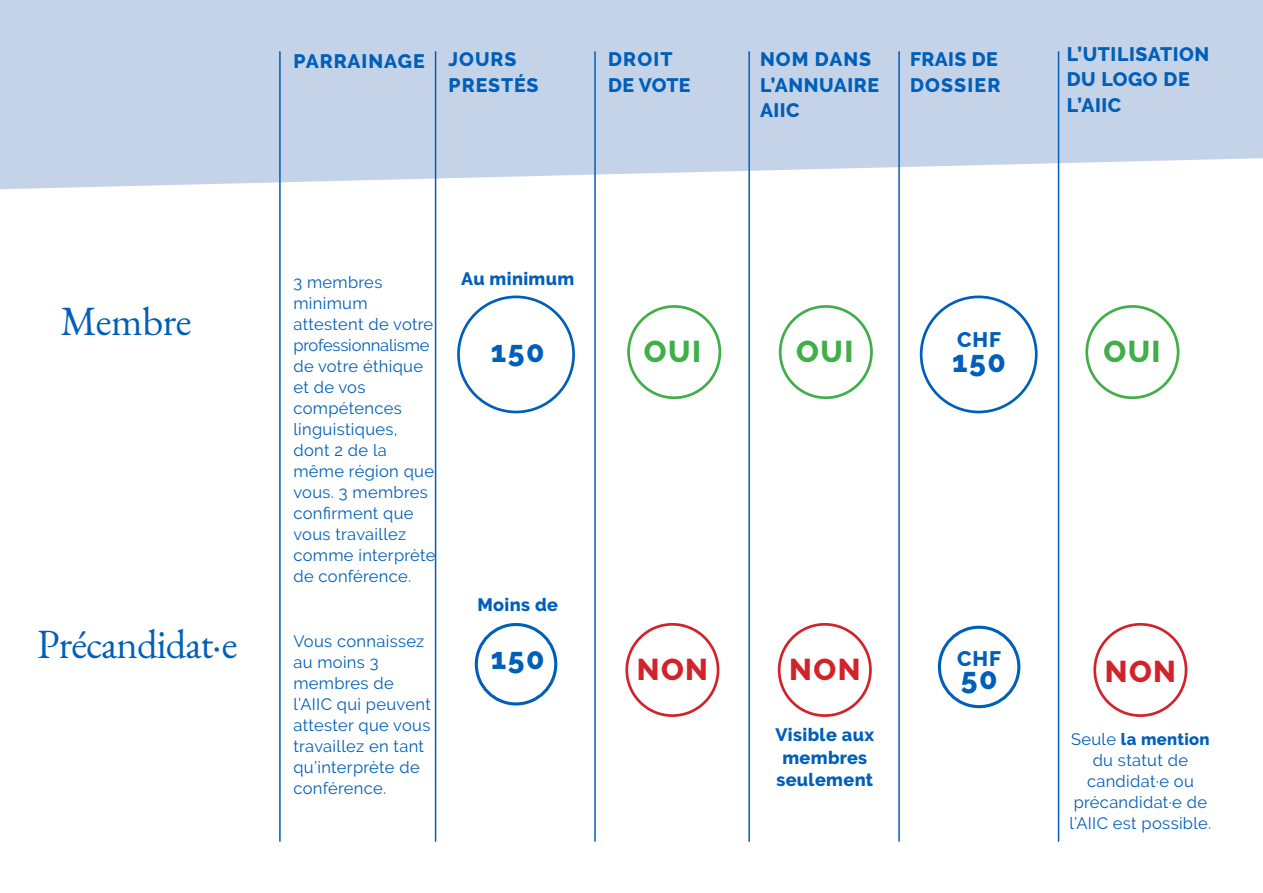
<style>
.page{position:relative;width:1263px;height:893px;background:#fff}
.page>*{position:absolute;margin:0;border:0;box-sizing:border-box;transform-origin:0 0}
.t1{font:40.5px "EB Garamond";letter-spacing:-.02em;color:#005fb9}
.t2{font:800 30px "Raleway";letter-spacing:.05em;color:#005fb9}
.t3{font:800 30px "Raleway";letter-spacing:.05em;color:#40ae49}
.t4{font:800 30px "Raleway";letter-spacing:.05em;color:#d1232a}
.t5{font:800 21px "Raleway";letter-spacing:.05em;color:#005fb9}
.t6{font:800 19.5px/25.5px "Raleway";letter-spacing:.03em;color:#005fb9}
.t7{font:800 19.5px "Raleway";letter-spacing:.05em;color:#005fb9}
.t8{font:800 19.5px "Raleway";letter-spacing:.06em;color:#005fb9}
.t9{font:800 18px/22.5px "Raleway";letter-spacing:.02em;color:#005fb9;text-align:center}
.t10{font:16.5px/21px "Raleway";letter-spacing:.02em;color:#005fb9}
.s1{font-weight:800}
</style>
<div class="page">
<svg style="left:0;top:0;width:1263px;height:189px;background:#c9d6e9"></svg>
<hr style="left:279px;top:52px;width:2px;height:789px;background:#005fb9">
<hr style="left:435px;top:52px;width:1px;height:789px;background:#005fb9">
<div style="left:457px;top:296px;width:118px;height:117px;border:3px solid #005fb9;border-radius:50%"></div>
<hr style="left:594px;top:52px;width:2px;height:789px;background:#005fb9">
<hr style="left:748px;top:52px;width:2px;height:789px;background:#005fb9">
<hr style="left:898px;top:52px;width:2px;height:789px;background:#005fb9">
<div style="left:475px;top:623px;width:82px;height:82px;border:3px solid #005fb9;border-radius:50%"></div>
<div style="left:920px;top:296px;width:117px;height:117px;border:3px solid #005fb9;border-radius:50%"></div>
<div style="left:938px;top:626px;width:82px;height:82px;border:3px solid #005fb9;border-radius:50%"></div>
<div style="left:627px;top:305px;width:94px;height:94px;border:3px solid #40ae49;border-radius:50%"></div>
<div style="left:779px;top:305px;width:94px;height:94px;border:3px solid #40ae49;border-radius:50%"></div>
<div style="left:625px;top:623px;width:94px;height:94px;border:3px solid #d1232a;border-radius:50%"></div>
<div style="left:778px;top:623px;width:94px;height:94px;border:3px solid #d1232a;border-radius:50%"></div>
<hr style="left:1058px;top:52px;width:1px;height:789px;background:#005fb9">
<div style="left:1085px;top:305px;width:94px;height:94px;border:3px solid #40ae49;border-radius:50%"></div>
<div style="left:1093px;top:623px;width:94px;height:94px;border:3px solid #d1232a;border-radius:50%"></div>
<p class="t7" style="left:293px;top:50px;width:133px">PARRAINAGE</p>
<p class="t6" style="left:449px;top:47px;width:69px">JOURS</p>
<p class="t6" style="left:449px;top:72px;width:91px">PRESTÉS</p>
<p class="t6" style="left:608px;top:47px;width:66px">DROIT</p>
<p class="t6" style="left:608px;top:72px;width:84px">DE VOTE</p>
<p class="t6" style="left:760px;top:47px;width:113px">NOM DANS</p>
<p class="t6" style="left:760px;top:72px;width:121px">L’ANNUAIRE<br>AIIC</p>
<p class="t6" style="left:910px;top:47px;width:89px">FRAIS DE</p>
<p class="t8" style="left:910px;top:74px;width:92px">DOSSIER</p>
<p class="t1" style="left:61px;top:295px;width:133px">Membre</p>
<p class="t1" style="left:37px;top:618px;width:202px">Précandidat·e</p>
<p class="t10" style="left:293px;top:272px;width:141px">3 membres minimum attestent de votre professionnalisme</p>
<p class="t10" style="left:293px;top:356px;width:131px">de votre éthique et de vos</p>
<p class="t10" style="left:293px;top:398px;width:144px">compétences linguistiques, dont 2 de la même région que vous. 3 membres confirment que vous travaillez comme interprète de conférence.</p>
<p class="t10" style="left:293px;top:630px;width:139px">Vous connaissez au moins 3 membres de l’AIIC qui peuvent attester que vous travaillez en tant qu’interprète de conférence.</p>
<p class="t9" style="left:461px;top:268px;width:115px">Au minimum</p>
<p class="t2" style="left:491px;top:334px;width:55px">150</p>
<p class="t9" style="left:477px;top:593px;width:82px">Moins de</p>
<p class="t2" style="left:491px;top:642px;width:55px">150</p>
<p class="t3" style="left:644px;top:334px;width:59px">OUI</p>
<p class="t4" style="left:637px;top:652px;width:73px">NON</p>
<p class="t3" style="left:796px;top:334px;width:59px">OUI</p>
<p class="t4" style="left:789px;top:652px;width:73px">NON</p>
<p class="t9" style="left:775px;top:724px;width:100px">Visible aux</p>
<p class="t9" style="left:776px;top:746px;width:98px">membres seulement</p>
<p class="t5" style="left:957px;top:327px;width:46px">CHF</p>
<p class="t2" style="left:952px;top:345px;width:55px">150</p>
<p class="t5" style="left:957px;top:647px;width:46px">CHF</p>
<p class="t2" style="left:961px;top:661px;width:38px">50</p>
<p class="t6" style="left:1067px;top:41px;width:144px">L’UTILISATION<br>DU LOGO DE<br>L’AIIC</p>
<p class="t3" style="left:1103px;top:334px;width:59px">OUI</p>
<p class="t4" style="left:1105px;top:654px;width:73px">NON</p>
<p class="t10" style="left:1069px;top:728px;width:143px;text-align:center">Seule <span class="s1">la mention </span>du statut de candidat·e ou précandidat·e de l’AIIC est possible.</p>
</div>
